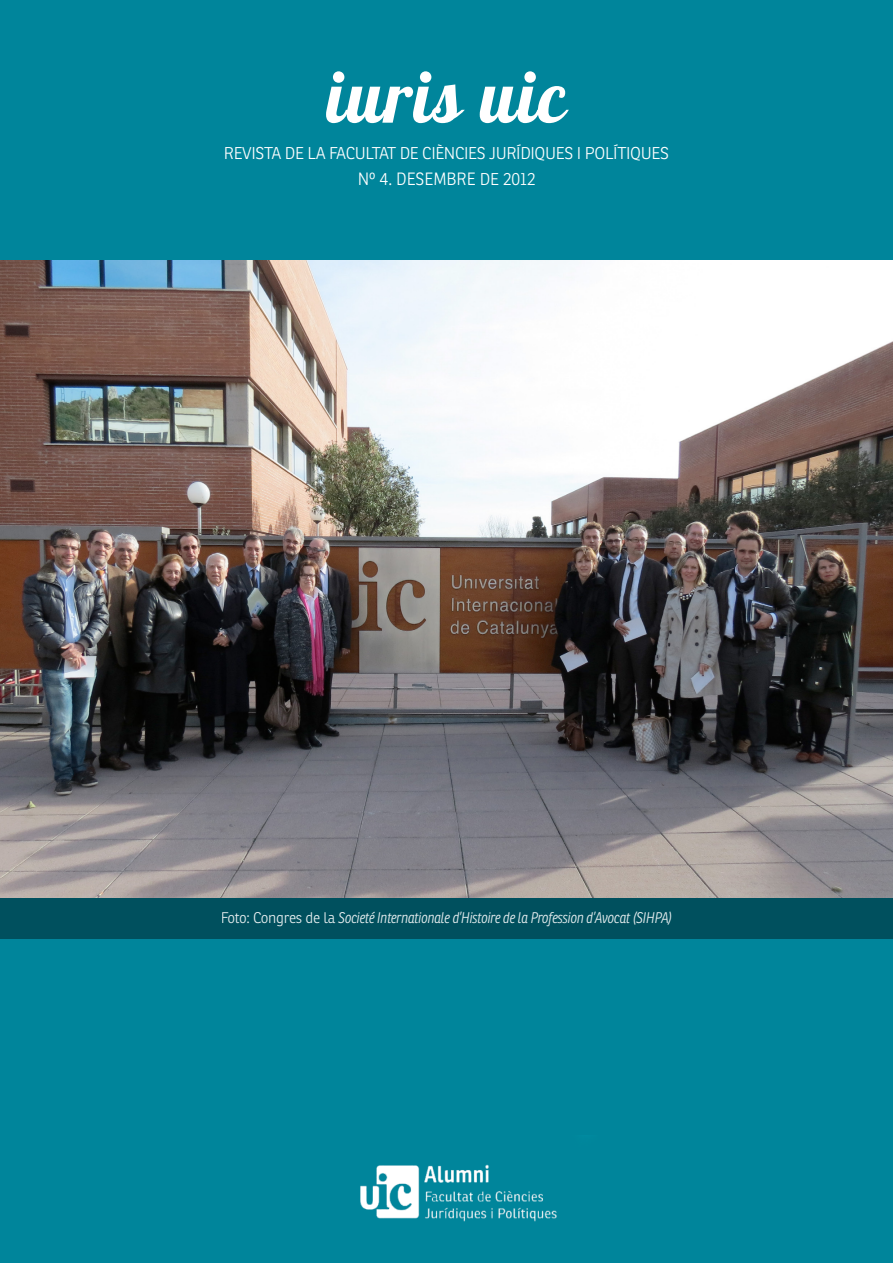
<style>
.page{position:relative;width:893px;height:1263px;background:#fff}
.page>*{position:absolute;margin:0;border:0;box-sizing:border-box;transform-origin:0 0}
.t1{font:72px "Lobster";letter-spacing:.02em;color:#fff}
.t2{font:300 17.25px "Ronnia";color:#fff;scale:.96 1}
.t3{font:300 16.65px "Ronnia";letter-spacing:-.02em;color:#fff}
.t4{font:italic 300 15px "Ronnia";letter-spacing:-.02em;color:#fff}
.s1{font-size:16.65px}
.s2{font-style:normal}
</style>
<div class="page">
<img style="left:0;top:259px;width:893px;height:639px">
<div style="left:0;top:0;width:893px;height:259px;background:#00859b"></div>
<div style="left:0;top:899px;width:893px;height:364px;background:#00859b"></div>
<img style="left:360px;top:1164px;width:197px;height:58px">
<div style="left:0;top:898px;width:893px;height:41px;background:#00505e"></div>
<h1 class="t1" style="left:327px;top:51px;width:241px">iuris uic</h1>
<p class="t3" style="left:224px;top:144px;width:331px">REVISTA DE LA FACULTAT DE CIÈNCIES JURÍDIQUES</p>
<p class="t3" style="left:577px;top:144px;width:74px">I POLÍTIQUES</p>
<p class="t2" style="left:358px;top:170px;width:51px">Nº 4. DESE</p>
<p class="t2" style="left:433px;top:170px;width:108px">MBRE <span class="s1">DE</span> 2012</p>
<p class="t4" style="left:221px;top:910px;width:453px"><span class="s2">FOTO: CONGRES DE LA</span> Societé Internationale d’Histoire de la Profession d’Avocat (SIHPA)</p>
</div>
